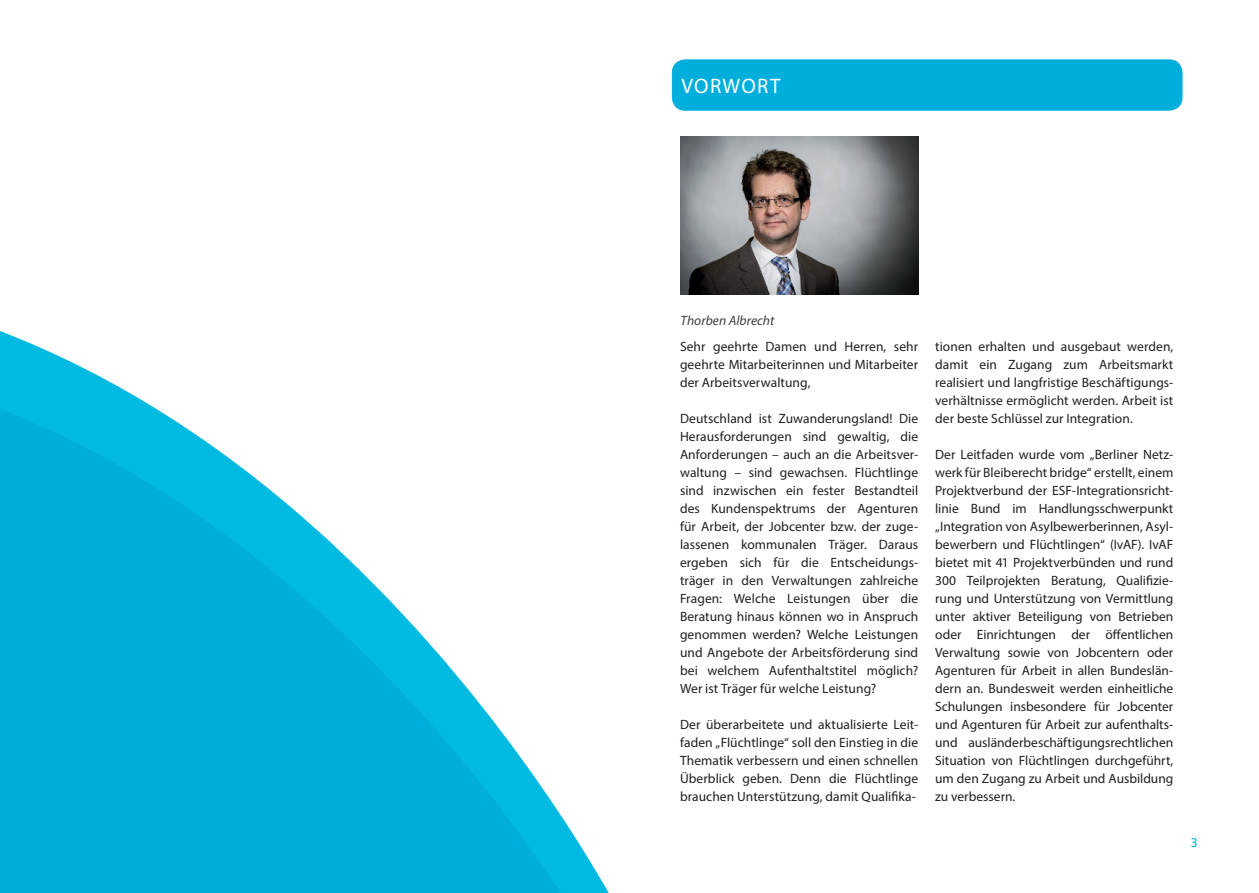
<style>
.page{position:relative;width:1259px;height:893px;background:#fff}
.page>*{position:absolute;margin:0;border:0;box-sizing:border-box;transform-origin:0 0}
.HEAD_weiß_14_pt{font:21px "Myriad Pro";letter-spacing:.06em;color:#fff}
.Fliesstext_9_pt_Bloc{font:13.5px/18px "Myriad Pro";letter-spacing:.005em;color:#231f20;text-align:justify}
.Unterzeile_grau_9_pt{font:italic 13.5px "Myriad Pro";letter-spacing:.005em;color:#3e3e3f}
.Seitenzahl_blau_9_pt{font:13.5px "Myriad Pro";color:#00aedc}
</style>
<div class="page">
<svg style="left:0;top:353px;width:594px;height:540px;fill:#00aedc"></svg>
<div style="left:672px;top:60px;width:510px;height:50px;background:#00aedc;border-radius:13px"></div>
<div style="left:672px;top:60px;width:510px;height:51px;border:1px solid #00aedc;border-radius:13px"></div>
<img style="left:680px;top:136px;width:238px;height:159px">
<p class="HEAD_weiß_14_pt" style="left:681px;top:73px;width:100px">VORWORT</p>
<p class="Unterzeile_grau_9_pt" style="left:680px;top:312px;width:95px">Thorben Albrecht</p>
<p class="Fliesstext_9_pt_Bloc" style="left:680px;top:337px;width:240px">Sehr geehrte Damen und Herren, sehr geehrte Mitarbeiterinnen und Mitarbeiter der Arbeitsverwaltung,</p>
<p class="Fliesstext_9_pt_Bloc" style="left:680px;top:409px;width:240px">Deutschland ist Zuwanderungsland! Die Herausforderungen sind gewaltig, die Anforderungen – auch an die Arbeitsver&shy;waltung – sind gewachsen. Flüchtlinge sind inzwischen ein fester Bestandteil des Kundenspektrums der Agenturen für Arbeit, der Jobcenter bzw. der zuge&shy;lassenen kommunalen Träger. Daraus ergeben sich für die Entscheidungs&shy;träger in den Verwaltungen zahlreiche Fragen: Welche Leistungen über die Beratung hinaus können wo in Anspruch genommen werden? Welche Leistungen und Angebote der Arbeitsförderung sind bei welchem Aufenthaltstitel möglich?<br>Wer ist Träger für welche Leistung?</p>
<p class="Fliesstext_9_pt_Bloc" style="left:680px;top:715px;width:240px">Der überarbeitete und aktualisierte Leit&shy;faden „Flüchtlinge“ soll den Einstieg in die Thematik verbessern und einen schnellen Überblick geben. Denn die Flüchtlinge brauchen Unterstützung, damit Qualifika-</p>
<p class="Fliesstext_9_pt_Bloc" style="left:935px;top:337px;width:240px">tionen erhalten und ausgebaut werden, damit ein Zugang zum Arbeitsmarkt realisiert und langfristige Beschäftigungs&shy;verhältnisse ermöglicht werden. Arbeit ist der beste Schlüssel zur Integration.</p>
<p class="Fliesstext_9_pt_Bloc" style="left:935px;top:445px;width:240px">Der Leitfaden wurde vom „Berliner Netz&shy;werk für Bleiberecht bridge“ erstellt, einem Projektverbund der ESF-Integrationsricht&shy;linie Bund im Handlungsschwerpunkt „Integration von Asylbewerberinnen, Asyl&shy;bewerbern und Flüchtlingen“ (IvAF). IvAF bietet mit 41 Projektverbünden und rund 300 Teilprojekten Beratung, Qualifizie&shy;rung und Unterstützung von Vermittlung unter aktiver Beteiligung von Betrieben oder Einrichtungen der öffentlichen Verwaltung sowie von Jobcentern oder Agenturen für Arbeit in allen Bundeslän&shy;dern an. Bundesweit werden einheitliche Schulungen insbesondere für Jobcenter und Agenturen für Arbeit zur aufenthalts&shy;und ausländerbeschäftigungsrechtlichen Situation von Flüchtlingen durchgeführt, um den Zugang zu Arbeit und Ausbildung zu verbessern.</p>
<p class="Seitenzahl_blau_9_pt" style="left:1191px;top:834px;width:8px">3</p>
</div>
